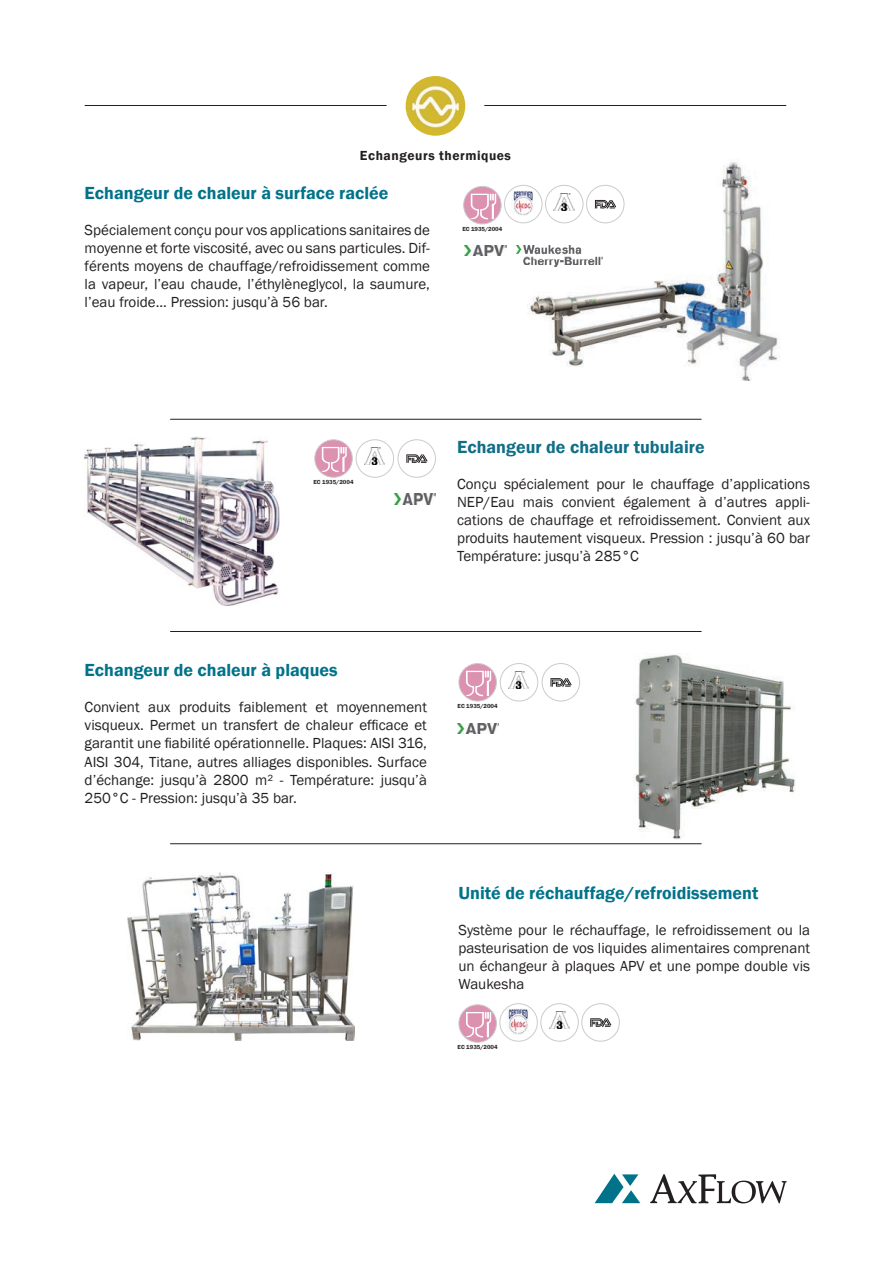
<style>
.page{position:relative;width:893px;height:1263px;background:#fff}
.page>*{position:absolute;margin:0;border:0;box-sizing:border-box;transform-origin:0 0}
.t1{font:600 18px "Franklin Gothic";color:#00738a}
.t2{font:600 18px "Franklin Gothic";color:#116e87}
.t3{font:15px/18px "Franklin Gothic";color:#231f20;text-align:justify}
.t4{font:600 13.5px "Franklin Gothic";letter-spacing:.04em;color:#231f20}
.t5{font:600 6px "Franklin Gothic";color:#231f20}
</style>
<div class="page">
<svg style="left:595px;top:1174px;width:45px;height:29px"></svg>
<svg style="left:650px;top:1174px;width:137px;height:29px"></svg>
<img style="left:128px;top:873px;width:226px;height:167px">
<hr style="left:170px;top:419px;width:531px;height:1px;background:#231f20">
<hr style="left:170px;top:631px;width:531px;height:1px;background:#231f20">
<hr style="left:170px;top:843px;width:531px;height:1px;background:#231f20">
<img style="left:85px;top:436px;width:195px;height:169px">
<img style="left:527px;top:162px;width:253px;height:219px">
<img style="left:633px;top:653px;width:162px;height:186px">
<img style="left:457px;top:723px;width:42px;height:10px">
<svg style="left:460px;top:663px;width:36px;height:38px"></svg>
<div style="left:458px;top:663px;width:39px;height:38px;border:1px solid #cacbcc;border-radius:50%"></div>
<img style="left:509px;top:671px;width:20px;height:17px">
<div style="left:500px;top:663px;width:38px;height:38px;border:1px solid #cacbcc;border-radius:50%"></div>
<svg style="left:550px;top:678px;width:22px;height:9px"></svg>
<div style="left:542px;top:663px;width:38px;height:38px;border:1px solid #cacbcc;border-radius:50%"></div>
<img style="left:506px;top:1009px;width:23px;height:25px">
<svg style="left:460px;top:1006px;width:35px;height:35px"></svg>
<div style="left:458px;top:1004px;width:39px;height:39px;border:1px solid #cacbcc;border-radius:50%"></div>
<div style="left:499px;top:1003px;width:39px;height:38px;border:1px solid #cacbcc;border-radius:50%"></div>
<img style="left:549px;top:1011px;width:20px;height:18px">
<div style="left:540px;top:1003px;width:39px;height:38px;border:1px solid #cacbcc;border-radius:50%"></div>
<svg style="left:590px;top:1018px;width:21px;height:9px"></svg>
<div style="left:581px;top:1003px;width:39px;height:38px;border:1px solid #cacbcc;border-radius:50%"></div>
<svg style="left:316px;top:441px;width:35px;height:35px"></svg>
<div style="left:314px;top:439px;width:39px;height:39px;border:1px solid #cacbcc;border-radius:50%"></div>
<img style="left:364px;top:447px;width:21px;height:18px">
<div style="left:356px;top:439px;width:38px;height:39px;border:1px solid #cacbcc;border-radius:50%"></div>
<svg style="left:406px;top:454px;width:21px;height:9px"></svg>
<div style="left:398px;top:439px;width:38px;height:39px;border:1px solid #cacbcc;border-radius:50%"></div>
<img style="left:394px;top:494px;width:42px;height:10px">
<img style="left:511px;top:190px;width:23px;height:26px">
<svg style="left:464px;top:186px;width:37px;height:38px"></svg>
<div style="left:463px;top:186px;width:38px;height:38px;border:1px solid #cacbcc;border-radius:50%"></div>
<div style="left:504px;top:185px;width:38px;height:38px;border:1px solid #cacbcc;border-radius:50%"></div>
<img style="left:554px;top:193px;width:20px;height:17px">
<div style="left:545px;top:185px;width:38px;height:38px;border:1px solid #cacbcc;border-radius:50%"></div>
<svg style="left:595px;top:200px;width:21px;height:8px"></svg>
<div style="left:586px;top:185px;width:38px;height:38px;border:1px solid #cacbcc;border-radius:50%"></div>
<img style="left:465px;top:245px;width:41px;height:11px">
<img style="left:517px;top:246px;width:85px;height:21px">
<hr style="left:85px;top:105px;width:302px;height:1px;background:#231f20">
<hr style="left:484px;top:105px;width:302px;height:1px;background:#231f20">
<img style="left:406px;top:76px;width:59px;height:60px;border-radius:30px">
<p class="t4" style="left:360px;top:147px;width:153px">Echangeurs thermiques</p>
<p class="t1" style="left:85px;top:181px;width:305px">Echangeur de chaleur à surface raclée</p>
<p class="t3" style="left:85px;top:221px;width:347px">Spécialement conçu pour vos applications sanitaires de moyenne et forte viscosité, avec ou sans particules. Dif&shy;férents moyens de chauffage/refroidissement comme la vapeur, l’eau chaude, l’éthylèneglycol, la saumure, l’eau froide... Pression: jusqu’à 56 bar.</p>
<p class="t5" style="left:462px;top:225px;width:42px">EC 1935/2004</p>
<p class="t5" style="left:313px;top:478px;width:42px">EC 1935/2004</p>
<p class="t2" style="left:457px;top:436px;width:249px">Echangeur de chaleur tubulaire</p>
<p class="t3" style="left:457px;top:475px;width:354px">Conçu spécialement pour le chauffage d’applications NEP/Eau mais convient également à d’autres appli&shy;cations de chauffage et refroidissement. Convient aux produits hautement visqueux. Pression : jusqu’à 60 bar Température: jusqu’à 285°C</p>
<p class="t1" style="left:85px;top:659px;width:254px">Echangeur de chaleur à plaques</p>
<p class="t3" style="left:85px;top:699px;width:344px">Convient aux produits faiblement et moyennement visqueux. Permet un transfert de chaleur efficace et garantit une fiabilité opérationnelle. Plaques: AISI 316, AISI 304, Titane, autres alliages disponibles. Surface d’échange: jusqu’à 2800 m² - Température: jusqu’à 250°C - Pression: jusqu’à 35 bar.</p>
<p class="t5" style="left:458px;top:702px;width:42px">EC 1935/2004</p>
<p class="t1" style="left:458px;top:882px;width:302px">Unité de réchauffage/refroidissement</p>
<p class="t3" style="left:458px;top:921px;width:353px">Système pour le réchauffage, le refroidissement ou la pasteurisation de vos liquides alimentaires comprenant un échangeur à plaques APV et une pompe double vis Waukesha</p>
<p class="t5" style="left:458px;top:1043px;width:42px">EC 1935/2004</p>
</div>
